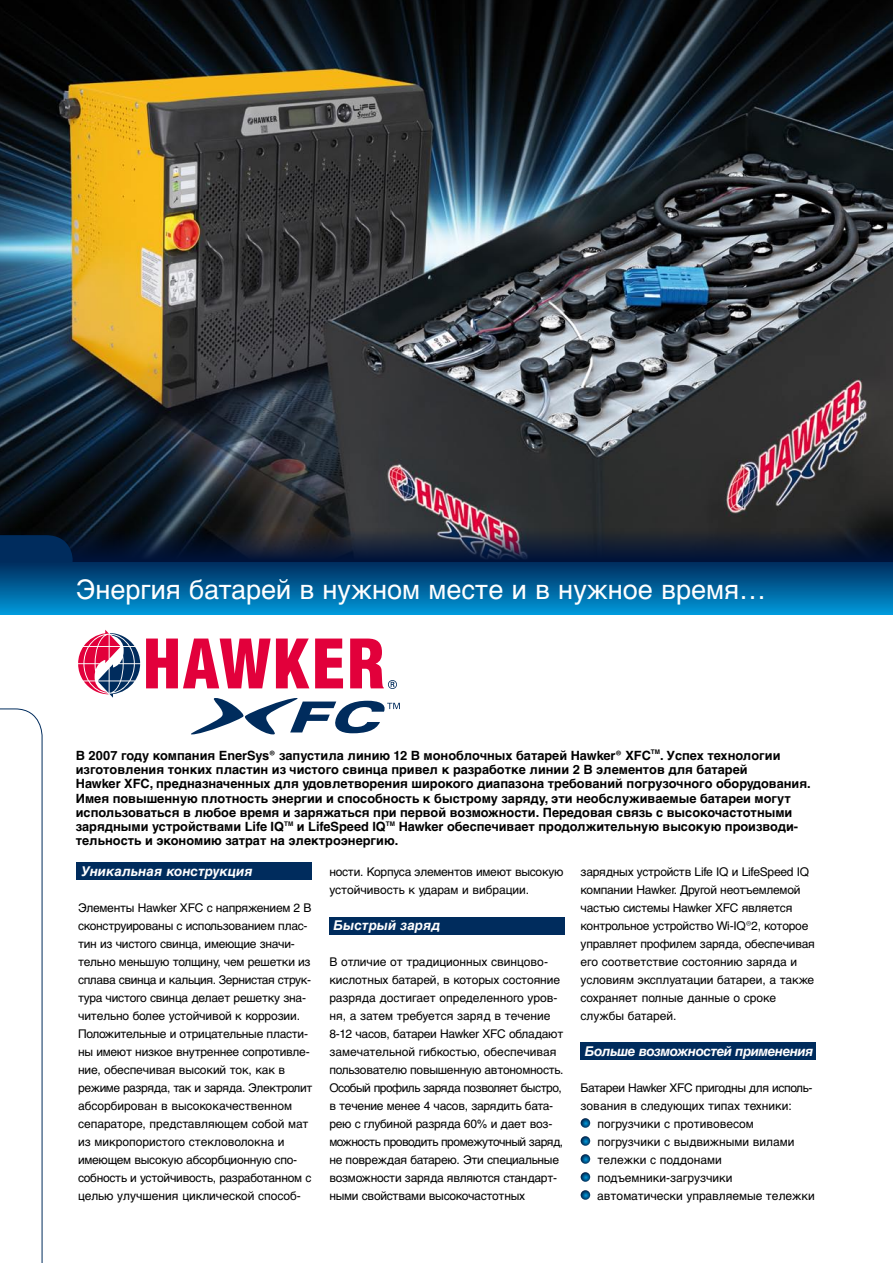
<style>
.page{position:relative;width:893px;height:1263px;background:#fff}
.page>*{position:absolute;margin:0;border:0;box-sizing:border-box;transform-origin:0 0}
.t1{font:27px "Helvetica Cyr Upright";color:#fff}
.t2{font:13.5px "Helvetica Cyr Bold Inclined";letter-spacing:-.01em;color:#fff}
.t3{font:13.5px "Helvetica Cyr Bold Inclined";letter-spacing:-.035em;color:#fff}
.t4{font:700 12.75px/14.2px "Helvetica Cyr";color:#000}
.t5{font:12px/18px "Helvetica Cyr Upright";letter-spacing:-.02em;color:#000}
.t6{font:12px "Helvetica Cyr Upright";color:#000}
</style>
<div class="page">
<div style="left:581px;top:1042px;width:235px;height:17px;background:#002c5d"></div>
<div style="left:330px;top:917px;width:235px;height:17px;background:#002c5d"></div>
<div style="left:76px;top:862px;width:235px;height:17px;background:#002c5d"></div>
<img style="left:0;top:0;width:893px;height:528px">
<svg style="left:0;top:708px;width:42px;height:555px"></svg>
<svg style="left:0;top:528px;width:893px;height:34px;background:#161e32"></svg>
<svg style="left:581px;top:1118px;width:9px;height:10px"></svg>
<svg style="left:581px;top:1136px;width:9px;height:10px"></svg>
<svg style="left:581px;top:1154px;width:9px;height:10px"></svg>
<svg style="left:581px;top:1172px;width:9px;height:10px"></svg>
<svg style="left:581px;top:1190px;width:9px;height:10px"></svg>
<svg style="left:191px;top:698px;width:209px;height:36px"></svg>
<svg style="left:78px;top:630px;width:62px;height:68px"></svg>
<svg style="left:146px;top:638px;width:163px;height:50px"></svg>
<svg style="left:315px;top:638px;width:28px;height:50px"></svg>
<svg style="left:350px;top:638px;width:47px;height:51px"></svg>
<svg style="left:0;top:535px;width:73px;height:27px;background:#002958"></svg>
<div style="left:0;top:562px;width:893px;height:52px;background:linear-gradient(to bottom,#002c5c,#0096d7)"></div>
<h1 class="t1" style="left:76px;top:574px;width:692px">Энергия батарей в нужном месте и в нужное время…</h1>
<p class="t4" style="left:76px;top:748px;width:736px">В 2007 году компания EnerSys® запустила линию 12 В моноблочных батарей Hawker® XFC<sup>TM</sup>. Успех технологии изготовления тонких пластин из чистого свинца привел к разработке линии 2 В элементов для батарей<br>Hawker XFC, предназначенных для удовлетворения широкого диапазона требований погрузочного оборудования.<br>Имея повышенную плотность энергии и способность к быстрому заряду, эти необслуживаемые батареи могут использоваться в любое время и заряжаться при первой возможности. Передовая связь с высокочастотными зарядными устройствами Life IQ<sup>TM</sup> и LifeSpeed IQ<sup>TM</sup> Hawker обеспечивает продолжительную высокую производи&shy;тельность и экономию затрат на электроэнергию.</p>
<p class="t2" style="left:81px;top:863px;width:173px">Уникальная конструкция</p>
<p class="t5" style="left:78px;top:898px;width:236px">Элементы Hawker XFC с напряжением 2 В сконструированы с использованием плас&shy;тин из чистого свинца, имеющие значи&shy;тельно меньшую толщину, чем решетки из сплава свинца и кальция. Зернистая струк&shy;тура чистого свинца делает решетку зна&shy;чительно более устойчивой к коррозии.<br>Положительные и отрицательные пласти&shy;ны имеют низкое внутреннее сопротивле&shy;ние, обеспечивая высокий ток, как в режиме разряда, так и заряда. Электролит абсорбирован в высококачественном сепараторе, представляющем собой мат из микропористого стекловолокна и имеющем высокую абсорбционную спо&shy;собность и устойчивость, разработанном с целью улучшения циклической способ-</p>
<p class="t5" style="left:329px;top:862px;width:236px">ности. Корпуса элементов имеют высокую устойчивость к ударам и вибрации.</p>
<p class="t2" style="left:333px;top:917px;width:108px">Быстрый заряд</p>
<p class="t5" style="left:329px;top:952px;width:236px">В отличие от традиционных свинцово&shy;кислотных батарей, в которых состояние разряда достигает определенного уров&shy;ня, а затем требуется заряд в течение 8-12 часов, батареи Hawker XFC обладают замечательной гибкостью, обеспечивая пользователю повышенную автономность.<br>Особый профиль заряда позволяет быстро, в течение менее 4 часов, зарядить бата&shy;рею с глубиной разряда 60% и дает воз&shy;можность проводить промежуточный заряд, не повреждая батарею. Эти специальные возможности заряда являются стандарт&shy;ными свойствами высокочастотных</p>
<p class="t5" style="left:581px;top:862px;width:236px">зарядных устройств Life IQ и LifeSpeed IQ компании Hawker. Другой неотъемлемой частью системы Hawker XFC является контрольное устройство Wi-IQ®2, которое управляет профилем заряда, обеспечивая его соответствие состоянию заряда и условиям эксплуатации батареи, а также сохраняет полные данные о сроке службы батарей.</p>
<p class="t3" style="left:585px;top:1043px;width:230px">Больше возможностей применения</p>
<p class="t5" style="left:581px;top:1078px;width:233px">Батареи Hawker XFC пригодны для исполь-</p>
<p class="t6" style="left:581px;top:1099px;width:213px">зования в следующих типах техники:</p>
<p class="t6" style="left:598px;top:1117px;width:158px">погрузчики с противовесом</p>
<p class="t6" style="left:598px;top:1135px;width:198px">погрузчики с выдвижными вилами</p>
<p class="t6" style="left:598px;top:1153px;width:126px">тележки с поддонами</p>
<p class="t6" style="left:598px;top:1171px;width:136px">подъемники-загрузчики</p>
<p class="t6" style="left:597px;top:1189px;width:219px">автоматически управляемые тележки</p>
</div>
